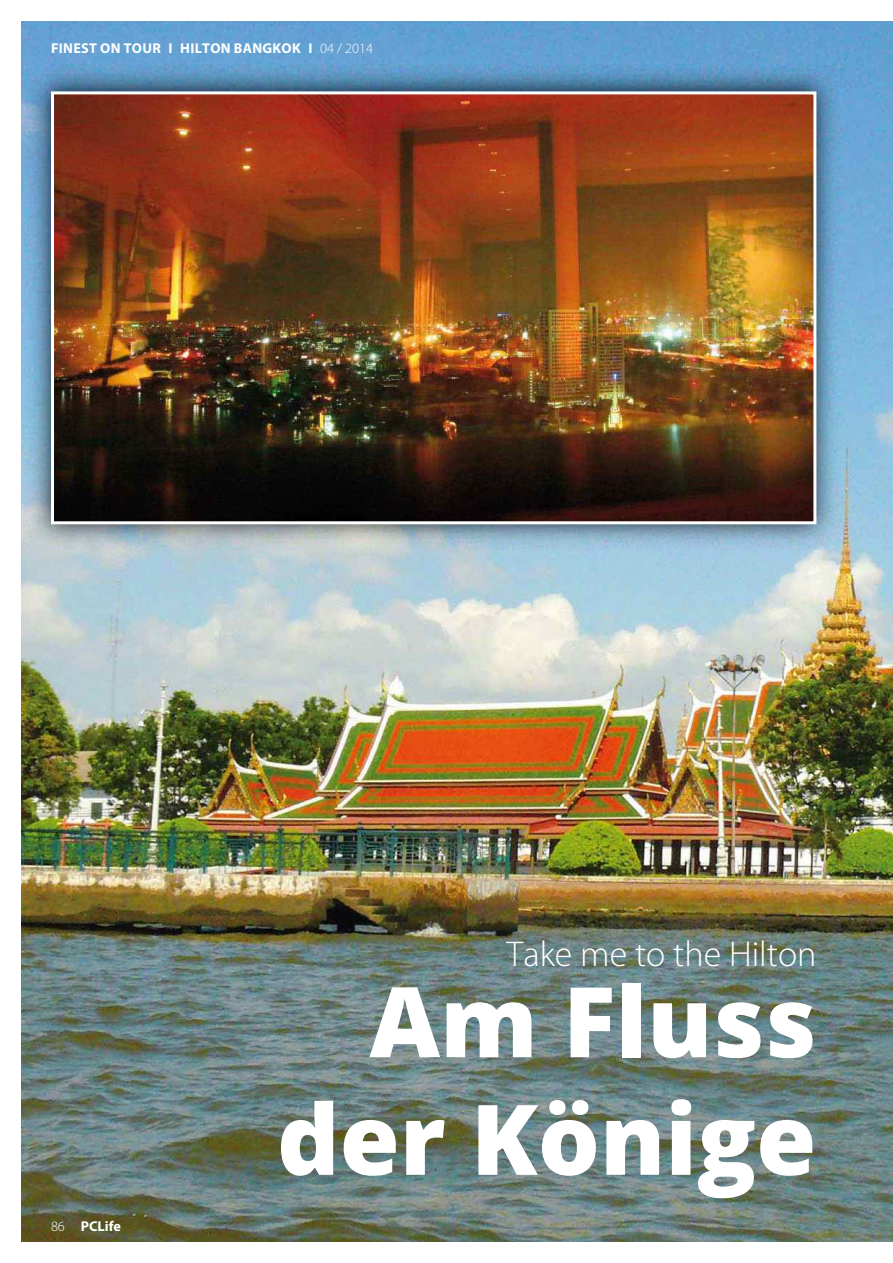
<style>
.page{position:relative;width:893px;height:1263px;background:#fff}
.page>*{position:absolute;margin:0;border:0;box-sizing:border-box;transform-origin:0 0}
.t1{font:800 97.5px/117.6px "Open Sans";color:#fff;text-align:right}
.t2{font:300 36px "Myriad Pro";color:#fff}
.t3{font:700 14.25px "Myriad Pro";letter-spacing:.02em;color:#fff}
.s1{font-weight:300}
</style>
<div class="page">
<img style="left:21px;top:21px;width:871px;height:1221px">
<img style="left:24px;top:65px;width:819px;height:486px">
<img style="left:55px;top:95px;width:757px;height:425px">
<div style="left:51px;top:91px;width:765px;height:433px;border:3px solid #fff"></div>
<p class="t3" style="left:51px;top:40px;width:323px">FINEST ON TOUR I HILTON BANGKOK I <span class="s1">04 / 2014</span></p>
<p class="t3" style="left:51px;top:1218px;width:72px"><span class="s1">86</span> PCLife</p>
<h2 class="t2" style="left:507px;top:935px;width:311px">Take me to the Hilton</h2>
<h1 class="t1" style="left:277px;top:960px;width:541px">Am Fluss der Könige</h1>
</div>
